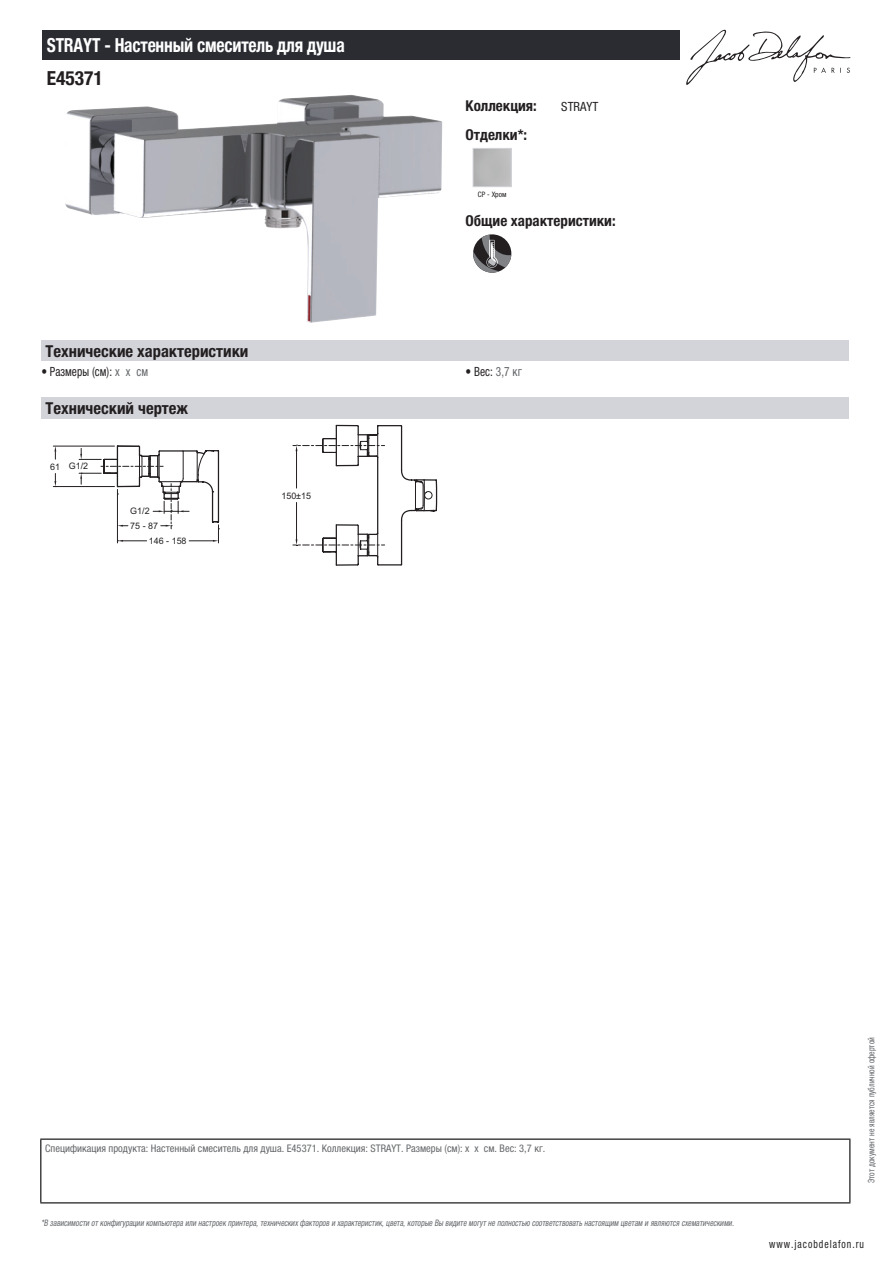
<style>
.page{position:relative;width:893px;height:1263px;background:#fff}
.page>*{position:absolute;margin:0;border:0;box-sizing:border-box;transform-origin:0 0}
.t1{font:700 condensed 19.5px "Helvetica Neue LTCYR";letter-spacing:-.01em;color:#fff;scale:.9 1}
.t2{font:700 condensed 19.5px "Helvetica Neue LTCYR";color:#231f20}
.t3{font:700 condensed 16.5px "Helvetica Neue LTCYR";color:#231f20}
.t4{font:700 condensed 15px "Helvetica Neue LTCYR";color:#231f20}
.t5{font:condensed 12.75px "Helvetica Neue LTCYR";color:#231f20;scale:.9 1}
.t6{font:condensed 12.75px "Helvetica Neue LTCYR";color:#231f20}
.t7{font:condensed 11.25px "Helvetica Neue LTCYR";letter-spacing:.1em;color:#231f20;scale:.87 1}
.t8{font:condensed 10.5px "Helvetica Neue LTCYR";color:#626568}
.t9{font:italic condensed 9px "Helvetica Neue LTCYR";color:#626568;scale:.87 1}
.t10{font:condensed 9px "Helvetica Neue LTCYR";color:#626568;scale:.87 1}
.t11{font:9px "Arial";color:#231f20}
.t12{font:condensed 7.5px "Helvetica Neue LTCYR";color:#231f20}
.s1{color:#626568}
</style>
<div class="page">
<svg style="left:686px;top:30px;width:164px;height:55px"></svg>
<img style="left:65px;top:95px;width:377px;height:228px">
<div style="left:473px;top:148px;width:39px;height:39px;border:1px solid #d3d4da"></div>
<svg style="left:473px;top:235px;width:38px;height:38px"></svg>
<div style="left:41px;top:340px;width:808px;height:22px;background:#d3d4da"></div>
<div style="left:41px;top:397px;width:808px;height:21px;background:#d3d4da"></div>
<hr style="left:53px;top:446px;width:61px;height:1px;background:#231f20">
<hr style="left:53px;top:486px;width:61px;height:1px;background:#231f20">
<svg style="left:54px;top:446px;width:2px;height:13px"></svg>
<svg style="left:54px;top:473px;width:2px;height:13px"></svg>
<svg style="left:79px;top:425px;width:358px;height:141px"></svg>
<div style="left:43px;top:30px;width:637px;height:30px;background:#2a2c32"></div>
<hr style="left:40px;top:1138px;width:810px;height:2px;background:#040503">
<hr style="left:40px;top:1140px;width:1px;height:62px;background:#040503">
<hr style="left:849px;top:1140px;width:1px;height:62px;background:#040503">
<hr style="left:40px;top:1202px;width:810px;height:1px;background:#040503">
<h1 class="t1" style="left:47px;top:34px;width:333px">STRAYT - Настенный смеситель для душа</h1>
<h1 class="t2" style="left:47px;top:67px;width:58px">E45371</h1>
<h3 class="t4" style="left:466px;top:97px;width:73px">Коллекция:</h3>
<h3 class="t6" style="left:561px;top:99px;width:39px">STRAYT</h3>
<h3 class="t4" style="left:466px;top:126px;width:63px">Отделки*:</h3>
<p class="t12" style="left:478px;top:190px;width:30px">CP - Хром</p>
<h3 class="t4" style="left:466px;top:212px;width:152px">Общие характеристики:</h3>
<h2 class="t3" style="left:46px;top:342px;width:204px">Технические характеристики</h2>
<h3 class="t5" style="left:41px;top:364px;width:120px">• Размеры (см): <span class="s1">x x см</span></h3>
<h3 class="t5" style="left:466px;top:364px;width:64px">• Вес: <span class="s1">3,7 кг</span></h3>
<h2 class="t3" style="left:46px;top:399px;width:144px">Технический чертеж</h2>
<p class="t11" style="left:50px;top:460px;width:39px">61 G1/2</p>
<p class="t11" style="left:130px;top:505px;width:21px">G1/2</p>
<p class="t11" style="left:130px;top:520px;width:29px">75 - 87</p>
<p class="t11" style="left:149px;top:535px;width:39px">146 - 158</p>
<p class="t11" style="left:281px;top:490px;width:31px">150±15</p>
<p class="t8" style="left:45px;top:1142px;width:502px">Спецификация продукта: Настенный смеситель для душа. E45371. Коллекция: STRAYT. Размеры (см): x x см. Вес: 3,7 кг.</p>
<p class="t9" style="left:41px;top:1218px;width:800px">*В зависимости отконфигурации компьютера или настроек принтера,техническихфакторов и характеристик,цвета,которые Вы видите могутне полностью соответствоватьнастоящим цветам и являются схематическими.</p>
<p class="t10" style="left:866px;top:1183px;width:169px;rotate:-90deg">Этот документ не является публичной офертой</p>
<p class="t7" style="left:769px;top:1237px;width:110px">www.jacobdelafon.ru</p>
</div>
